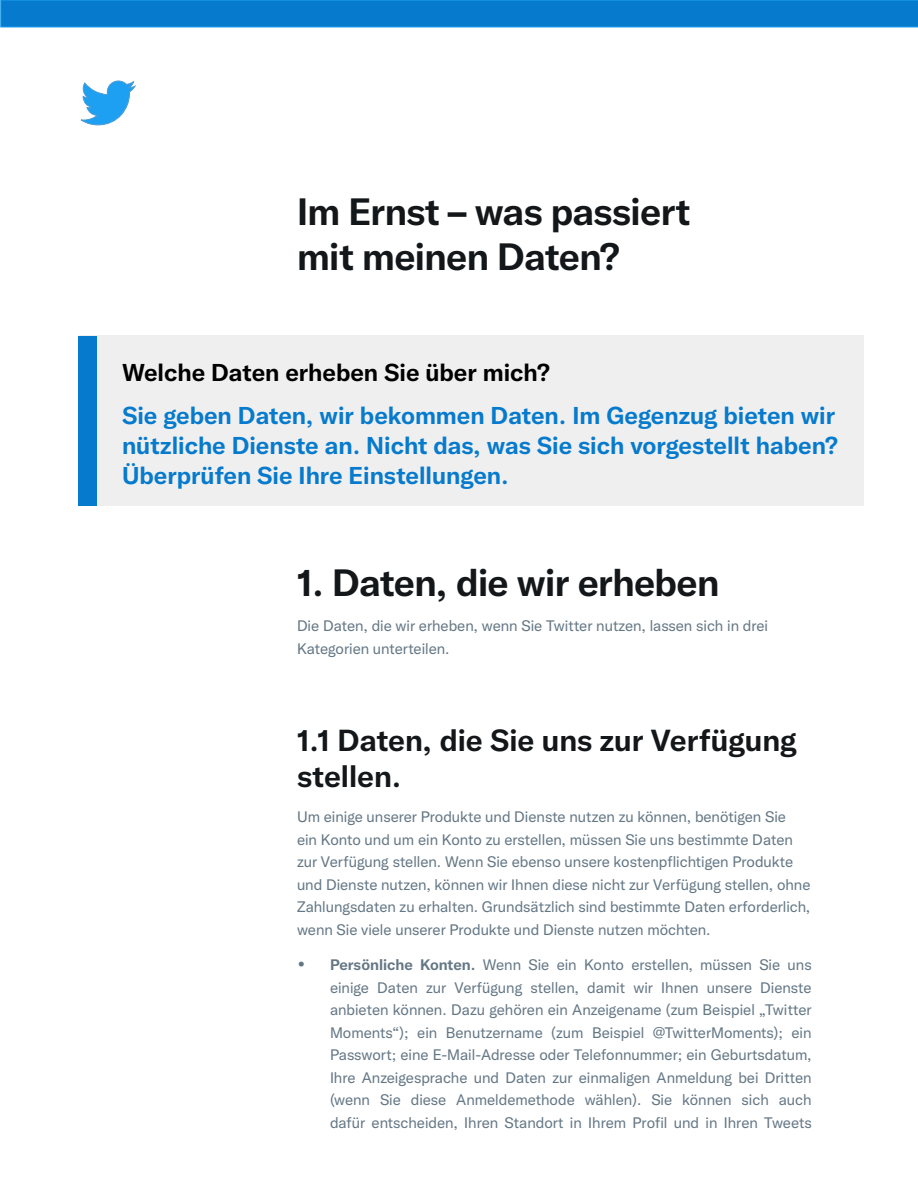
<style>
.page{position:relative;width:918px;height:1188px;background:#fff}
.page>*{position:absolute;margin:0;border:0;box-sizing:border-box;transform-origin:0 0}
.t1{font:700 37.5px/45px "Chirp";letter-spacing:-.015em;color:#14171a}
.t2{font:700 30px/36px "Chirp";color:#14171a}
.t3{font:700 24px/30px "Chirp";color:#067acc;text-align:justify}
.t4{font:700 24px "Chirp";color:#000}
.t5{font:15px/22.5px "Chirp";color:#647785}
.s1{font-size:22.5px}
.s2{font-weight:700}
</style>
<div class="page">
<div style="left:1px;top:0;width:917px;height:27px;background:#067acc;border:1px solid #1da0f1"></div>
<div style="left:80px;top:336px;width:784px;height:170px;background:#efeff0"></div>
<div style="left:79px;top:336px;width:18px;height:170px;background:#067acc"></div>
<svg style="left:81px;top:81px;width:54px;height:44px"></svg>
<h1 class="t1" style="left:297px;top:189px;width:395px">Im Ernst – was passiert mit meinen Daten?</h1>
<h3 class="t4" style="left:122px;top:358px;width:429px">Welche Daten erheben Sie über mich?</h3>
<h3 class="t3" style="left:122px;top:400px;width:717px">Sie geben Daten, wir bekommen Daten. Im Gegenzug bieten wir nützliche Dienste an. Nicht das, was Sie sich vorgestellt haben?<br>Überprüfen Sie Ihre Einstellungen.</h3>
<h1 class="t1" style="left:297px;top:560px;width:424px">1. Daten, die wir erheben</h1>
<p class="t5" style="left:297px;top:615px;width:473px">Die Daten, die wir erheben, wenn Sie Twitter nutzen, lassen sich in drei<br>Kategorien unterteilen.</p>
<h2 class="t2" style="left:297px;top:723px;width:501px">1.1 Daten, die Sie uns zur Verfügung stellen.</h2>
<p class="t5" style="left:297px;top:806px;width:515px">Um einige unserer Produkte und Dienste nutzen zu können, benötigen Sie<br>ein Konto und um ein Konto zu erstellen, müssen Sie uns bestimmte Daten zur Verfügung stellen. Wenn Sie ebenso unsere kostenpflichtigen Produkte und Dienste nutzen, können wir Ihnen diese nicht zur Verfügung stellen, ohne Zahlungsdaten zu erhalten. Grundsätzlich sind bestimmte Daten erforderlich, wenn Sie viele unserer Produkte und Dienste nutzen möchten.</p>
<p class="t5" style="left:330px;top:954px;width:483px;text-align:justify;text-indent:-33px"><span class="s1">•</span> <span class="s2">Persönliche Konten.</span> Wenn Sie ein Konto erstellen, müssen Sie uns einige Daten zur Verfügung stellen, damit wir Ihnen unsere Dienste anbieten können. Dazu gehören ein Anzeigename (zum Beispiel „Twitter Moments“); ein Benutzername (zum Beispiel @TwitterMoments); ein Passwort; eine E-Mail-Adresse oder Telefonnummer; ein Geburtsdatum, Ihre Anzeigesprache und Daten zur einmaligen Anmeldung bei Dritten (wenn Sie diese Anmeldemethode wählen). Sie können sich auch dafür entscheiden, Ihren Standort in Ihrem Profil und in Ihren Tweets</p>
</div>
